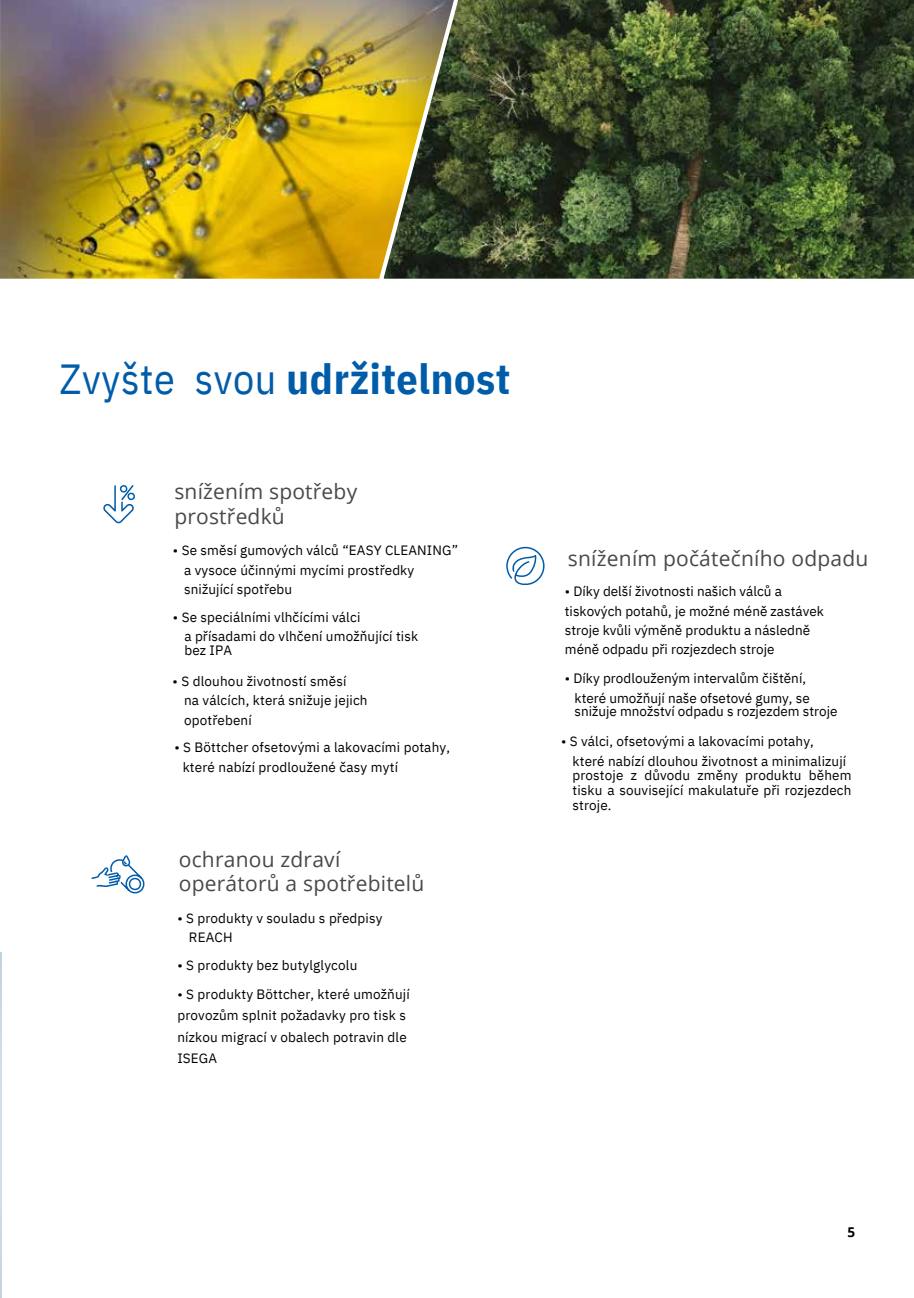
<style>
.page{position:relative;width:914px;height:1298px;background:#fff}
.page>*{position:absolute;margin:0;border:0;box-sizing:border-box;transform-origin:0 0}
.t1{font:700 42px "IBM Plex Sans Cond";letter-spacing:.015em;color:#005ca9}
.t2{font:21px/24.8px "Open Sans";letter-spacing:.01em;color:#494948}
.t3{font:13.5px/19.2px "IBM Plex Sans";letter-spacing:.01em;color:#000}
.t4{font:700 13.5px "Open Sans";color:#000}
.s1{font-weight:400}
</style>
<div class="page">
<img style="left:0;top:0;width:454px;height:279px">
<img style="left:383px;top:0;width:531px;height:278px">
<svg style="left:103px;top:485px;width:32px;height:38px"></svg>
<svg style="left:91px;top:855px;width:54px;height:38px"></svg>
<svg style="left:506px;top:546px;width:38px;height:39px"></svg>
<p class="t1" style="left:60px;top:350px;width:452px"><span class="s1">Zvyšte svou</span> udržitelnost</p>
<h2 class="t2" style="left:174px;top:478px;width:184px">snížením spotřeby prostředků</h2>
<h2 class="t3" style="left:173px;top:540px;width:286px">• Se směsí gumových válců “EASY CLEANING”</h2>
<p class="t3" style="left:184px;top:560px;width:231px">a vysoce účinnými mycími prostředky</p>
<p class="t3" style="left:184px;top:579px;width:110px">snižující spotřebu</p>
<p class="t3" style="left:173px;top:607px;width:189px">• Se speciálními vlhčícími válci</p>
<p class="t3" style="left:184px;top:626px;width:235px">a přísadami do vlhčení umožňující tisk</p>
<p class="t3" style="left:184px;top:640px;width:49px">bez IPA</p>
<p class="t3" style="left:173px;top:671px;width:175px">• S dlouhou životností směsí</p>
<p class="t3" style="left:184px;top:690px;width:185px">na válcích, která snižuje jejich opotřebení</p>
<p class="t3" style="left:174px;top:737px;width:277px">• S Böttcher ofsetovými a lakovacími potahy,</p>
<p class="t3" style="left:183px;top:757px;width:217px">které nabízí prodloužené časy mytí</p>
<p class="t2" style="left:179px;top:846px;width:247px">ochranou zdraví operátorů a spotřebitelů</p>
<h3 class="t3" style="left:177px;top:908px;width:206px">• S produkty v souladu s předpisy</h3>
<p class="t3" style="left:189px;top:927px;width:45px">REACH</p>
<p class="t3" style="left:177px;top:955px;width:181px">• S produkty bez butylglycolu</p>
<p class="t3" style="left:177px;top:982px;width:234px;line-height:21.3px">• S produkty Böttcher, které umožňují provozům splnit požadavky pro tisk s nízkou migrací v obalech potravin dle<br>ISEGA</p>
<p class="t2" style="left:568px;top:545px;width:302px">snížením počátečního odpadu</p>
<p class="t3" style="left:565px;top:581px;width:260px">• Díky delší životnosti našich válců a tiskových potahů, je možné méně zastávek stroje kvůli výměně produktu a následně méně odpadu při rozjezdech stroje</p>
<p class="t3" style="left:565px;top:668px;width:243px">• Díky prodlouženým intervalům čištění,</p>
<p class="t3" style="left:574px;top:688px;width:237px">které umožňují naše ofsetové gumy, se</p>
<h2 class="t3" style="left:574px;top:701px;width:264px">snižuje množství odpadu s rozjezdem stroje</h2>
<p class="t3" style="left:561px;top:731px;width:254px">• S válci, ofsetovými a lakovacími potahy,</p>
<p class="t3" style="left:572px;top:751px;width:275px">které nabízí dlouhou životnost a minimalizují</p>
<p class="t3" style="left:572px;top:767px;width:280px;line-height:14.7px;text-align:justify">prostoje z důvodu změny produktu během tisku a související makulatuře při rozjezdech stroje.</p>
<p class="t4" style="left:847px;top:1222px;width:9px">5</p>
</div>
